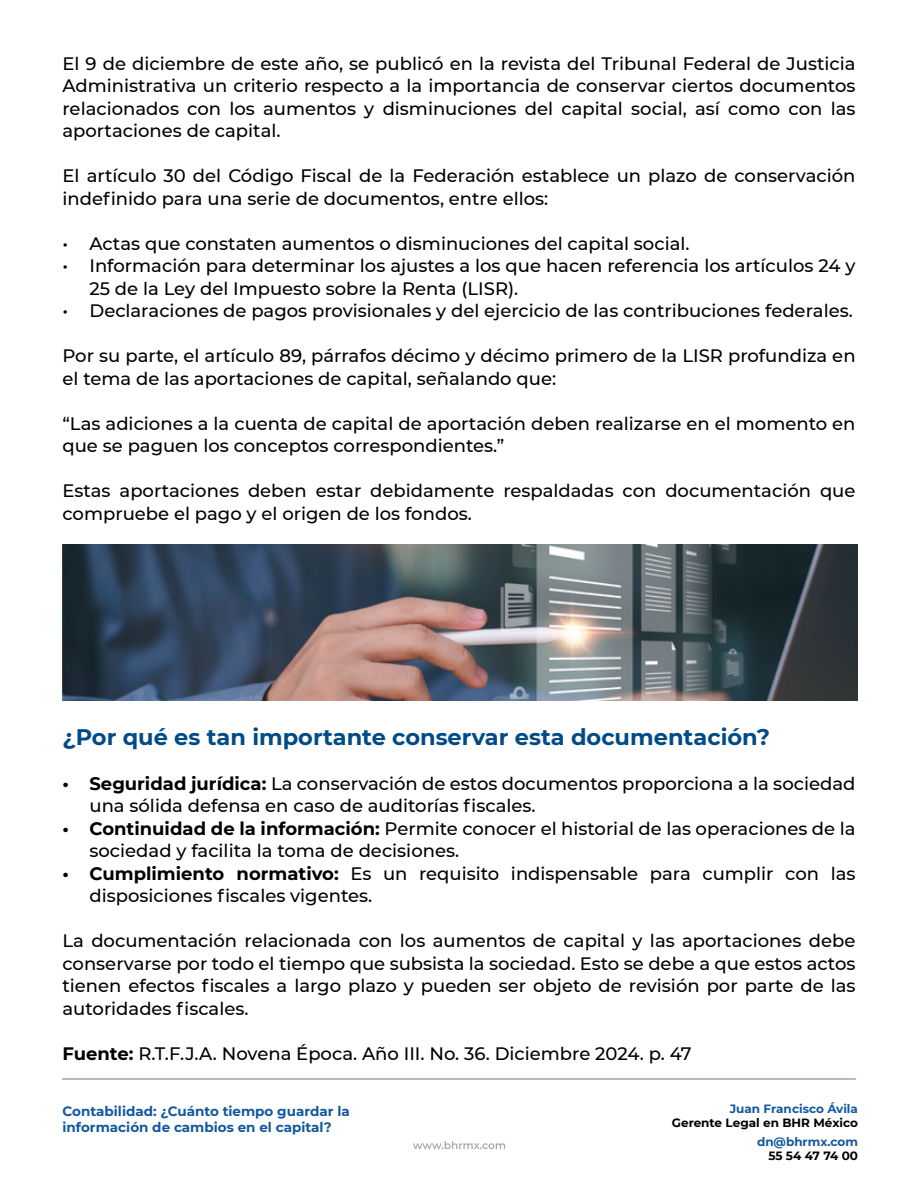
<style>
.page{position:relative;width:918px;height:1188px;background:#fff}
.page>*{position:absolute;margin:0;border:0;box-sizing:border-box;transform-origin:0 0}
.t1{font:700 22.5px "Montserrat";color:#004b87}
.t2{font:500 18px/22.5px "Montserrat";color:#000}
.t3{font:700 13.5px/16.2px "Montserrat";color:#11589f}
.t4{font:700 12px "Montserrat";color:#000}
.t5{font:700 12px "Montserrat";color:#11589f}
.s1{font-weight:700}
</style>
<div class="page">
<hr style="left:62px;top:1078px;width:794px;height:2px;background:#a0a3a5">
<svg style="left:413px;top:1141px;width:92px;height:8px"></svg>
<img style="left:63px;top:545px;width:795px;height:156px">
<p class="t2" style="left:62px;top:52px;width:795px;text-align:justify">El 9 de diciembre de este año, se publicó en la revista del Tribunal Federal de Justicia Administrativa un criterio respecto a la importancia de conservar ciertos documentos relacionados con los aumentos y disminuciones del capital social, así como con las aportaciones de capital.</p>
<p class="t2" style="left:62px;top:164px;width:795px">El artículo 30 del Código Fiscal de la Federación establece un plazo de conservación indefinido para una serie de documentos, entre ellos:</p>
<p class="t2" style="left:62px;top:232px;width:629px">• Actas que constaten aumentos o disminuciones del capital social.</p>
<p class="t2" style="left:89px;top:254px;width:768px;text-indent:-27px">• Información para determinar los ajustes a los que hacen referencia los artículos 24 y<br>25 de la Ley del Impuesto sobre la Renta (LISR).</p>
<p class="t2" style="left:62px;top:299px;width:792px">• Declaraciones de pagos provisionales y del ejercicio de las contribuciones federales.</p>
<p class="t2" style="left:62px;top:344px;width:795px">Por su parte, el artículo 89, párrafos décimo y décimo primero de la LISR profundiza en el tema de las aportaciones de capital, señalando que:</p>
<p class="t2" style="left:62px;top:412px;width:795px">“Las adiciones a la cuenta de capital de aportación deben realizarse en el momento en que se paguen los conceptos correspondientes.”</p>
<p class="t2" style="left:62px;top:479px;width:795px">Estas aportaciones deben estar debidamente respaldadas con documentación que compruebe el pago y el origen de los fondos.</p>
<p class="t1" style="left:62px;top:721px;width:709px">¿Por qué es tan importante conservar esta documentación?</p>
<p class="t2" style="left:89px;top:772px;width:767px;text-indent:-27px"><span class="s1">• Seguridad jurídica:</span> La conservación de estos documentos proporciona a la sociedad una sólida defensa en caso de auditorías fiscales.</p>
<p class="t2" style="left:89px;top:817px;width:768px;text-indent:-27px"><span class="s1">• Continuidad de la información:</span> Permite conocer el historial de las operaciones de la sociedad y facilita la toma de decisiones.</p>
<p class="t2" style="left:89px;top:862px;width:768px;text-indent:-27px"><span class="s1">• Cumplimiento normativo:</span> Es un requisito indispensable para cumplir con las disposiciones fiscales vigentes.</p>
<p class="t2" style="left:62px;top:929px;width:795px;text-align:justify">La documentación relacionada con los aumentos de capital y las aportaciones debe conservarse por todo el tiempo que subsista la sociedad. Esto se debe a que estos actos tienen efectos fiscales a largo plazo y pueden ser objeto de revisión por parte de las autoridades fiscales.</p>
<p class="t2" style="left:62px;top:1042px;width:631px"><span class="s1">Fuente:</span> R.T.F.J.A. Novena Época. Año III. No. 36. Diciembre 2024. p. 47</p>
<p class="t5" style="left:730px;top:1100px;width:130px">Juan Francisco Ávila</p>
<p class="t4" style="left:672px;top:1114px;width:188px">Gerente Legal en BHR México</p>
<p class="t5" style="left:757px;top:1133px;width:102px">dn@bhrmx.com</p>
<p class="t4" style="left:768px;top:1148px;width:91px">55 54 47 74 00</p>
<p class="t3" style="left:63px;top:1102px;width:289px">Contabilidad: ¿Cuánto tiempo guardar la información de cambios en el capital?</p>
</div>
